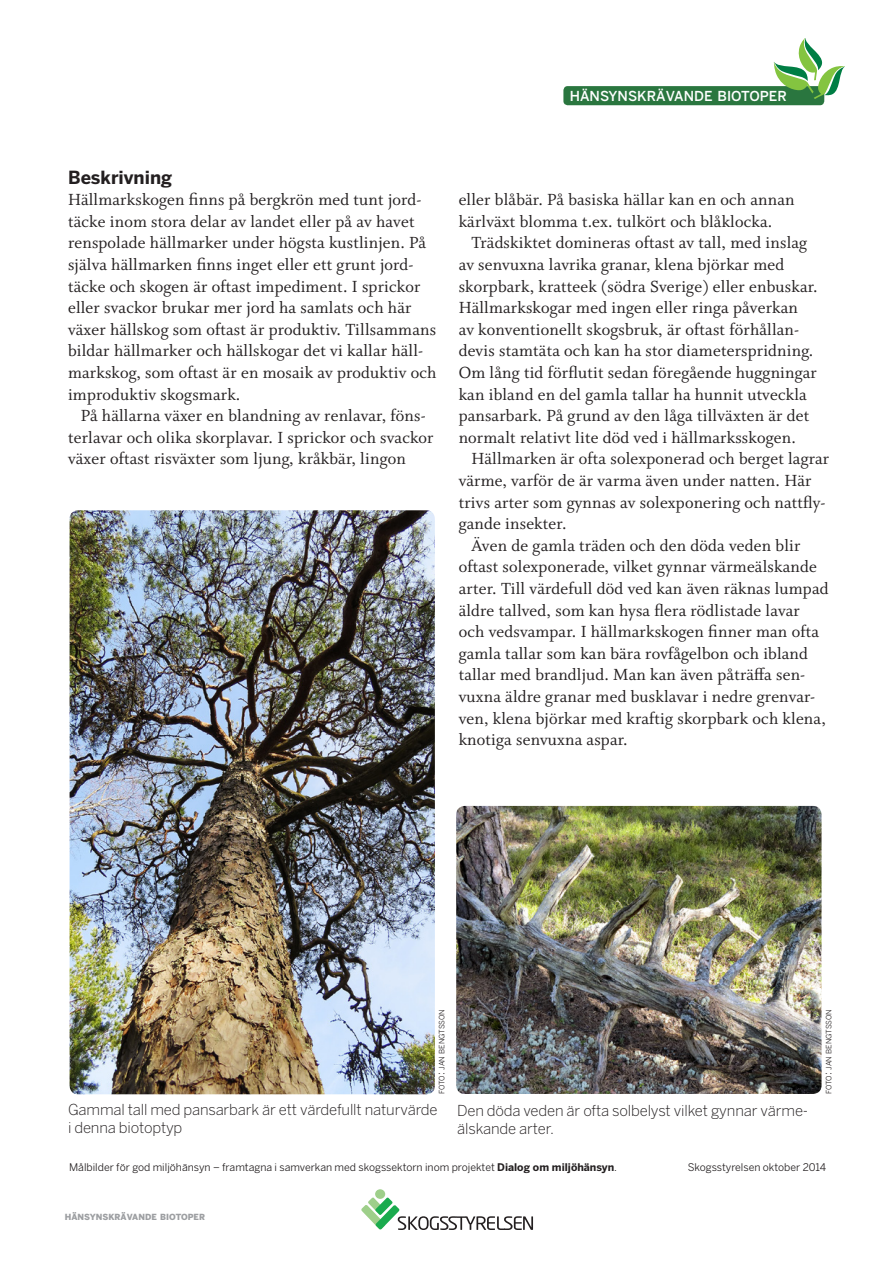
<style>
.page{position:relative;width:893px;height:1263px;background:#fff}
.page>*{position:absolute;margin:0;border:0;box-sizing:border-box;transform-origin:0 0}
.t1{font:18px/21.6px "Whitman Roman LF";letter-spacing:.01em;color:#231f20}
.t2{font:700 18px "Benton Sans";color:#231f20}
.t3{font:300 15px/18px "Benton Sans";letter-spacing:-.01em;color:#231f20}
.t4{font:500 13.65px "Benton Sans";color:#fff}
.t5{font:10.5px "Benton Sans";color:#231f20}
.t6{font:900 8.4px "Benton Sans";color:#9d9fa2}
.t7{font:7.35px "Benton Sans";letter-spacing:-.01em;color:#231f20}
.s1{font-size:10.5px}
.s2{font-weight:700}
</style>
<div class="page">
<div style="left:563px;top:86px;width:261px;height:19px;background:#2a763f;border-radius:4px"></div>
<svg style="left:774px;top:38px;width:71px;height:61px"></svg>
<div style="left:375px;top:1189px;width:10px;height:10px;background:#9ecf8a;border-radius:50%"></div>
<svg style="left:361px;top:1197px;width:172px;height:33px"></svg>
<img style="left:70px;top:510px;width:365px;height:584px">
<img style="left:456px;top:806px;width:365px;height:288px">
<p class="t4" style="left:570px;top:88px;width:218px">HÄNSYNSKRÄVANDE BIOTOPER</p>
<p class="t2" style="left:68px;top:166px;width:106px">Beskrivning</p>
<p class="t1" style="left:68px;top:189px;width:360px">Hällmarkskogen finns på bergkrön med tunt jord&shy;täcke inom stora delar av landet eller på av havet renspolade hällmarker under högsta kustlinjen. På själva hällmarken finns inget eller ett grunt jord&shy;täcke och skogen är oftast impediment. I sprickor</p>
<p class="t1" style="left:68px;top:297px;width:370px">eller svackor brukar mer jord ha samlats och här växer hällskog som oftast är produktiv. Tillsammans bildar hällmarker och hällskogar det vi kallar häll&shy;markskog, som oftast är en mosaik av produktiv och improduktiv skogsmark.</p>
<p class="t1" style="left:68px;top:405px;width:367px;text-indent:13px">På hällarna växer en blandning av renlavar, föns&shy;terlavar och olika skorplavar. I sprickor och svackor växer oftast risväxter som ljung, kråkbär, lingon</p>
<p class="t1" style="left:459px;top:189px;width:337px">eller blåbär. På basiska hällar kan en och annan kärlväxt blomma t.ex. tulkört och blåklocka.</p>
<p class="t1" style="left:459px;top:232px;width:361px;text-indent:13px">Trädskiktet domineras oftast av tall, med inslag av senvuxna lavrika granar, klena björkar med skorpbark, kratteek (södra Sverige) eller enbuskar.<br>Hällmarkskogar med ingen eller ringa påverkan av konventionellt skogsbruk, är oftast förhållan&shy;devis stamtäta och kan ha stor diameterspridning.<br>Om lång tid förflutit sedan föregående huggningar kan ibland en del gamla tallar ha hunnit utveckla pansarbark. På grund av den låga tillväxten är det normalt relativt lite död ved i hällmarksskogen.</p>
<p class="t1" style="left:459px;top:448px;width:372px;text-indent:13px">Hällmarken är ofta solexponerad och berget lagrar värme, varför de är varma även under natten. Här trivs arter som gynnas av solexponering och nattfly&shy;gande insekter.</p>
<p class="t1" style="left:459px;top:535px;width:371px;text-indent:13px">Även de gamla träden och den döda veden blir oftast solexponerade, vilket gynnar värmeälskande arter. Till värdefull död ved kan även räknas lumpad äldre tallved, som kan hysa flera rödlistade lavar och vedsvampar. I hällmarkskogen finner man ofta gamla tallar som kan bära rovfågelbon och ibland tallar med brandljud. Man kan även påträffa sen&shy;vuxna äldre granar med busklavar i nedre grenvar&shy;ven, klena björkar med kraftig skorpbark och klena, knotiga senvuxna aspar.</p>
<p class="t7" style="left:437px;top:1094px;width:86px;rotate:-90deg">foto<span class="s1">:</span> jan bengtsson</p>
<p class="t7" style="left:824px;top:1094px;width:86px;rotate:-90deg">foto<span class="s1">:</span> jan bengtsson</p>
<p class="t3" style="left:68px;top:1101px;width:371px">Gammal tall med pansarbark är ett värdefullt naturvärde i denna biotoptyp</p>
<p class="t3" style="left:457px;top:1101px;width:353px">Den döda veden är ofta solbelyst vilket gynnar värme&shy;älskande arter.</p>
<p class="t5" style="left:69px;top:1160px;width:549px">Målbilder för god miljöhänsyn – framtagna i samverkan med skogssektorn inom projektet <span class="s2">Dialog om miljöhänsyn</span>.</p>
<p class="t5" style="left:688px;top:1160px;width:140px">Skogsstyrelsen oktober 2014</p>
<p class="t6" style="left:65px;top:1212px;width:142px">HÄNSYNSKRÄVANDE BIOTOPER</p>
</div>
